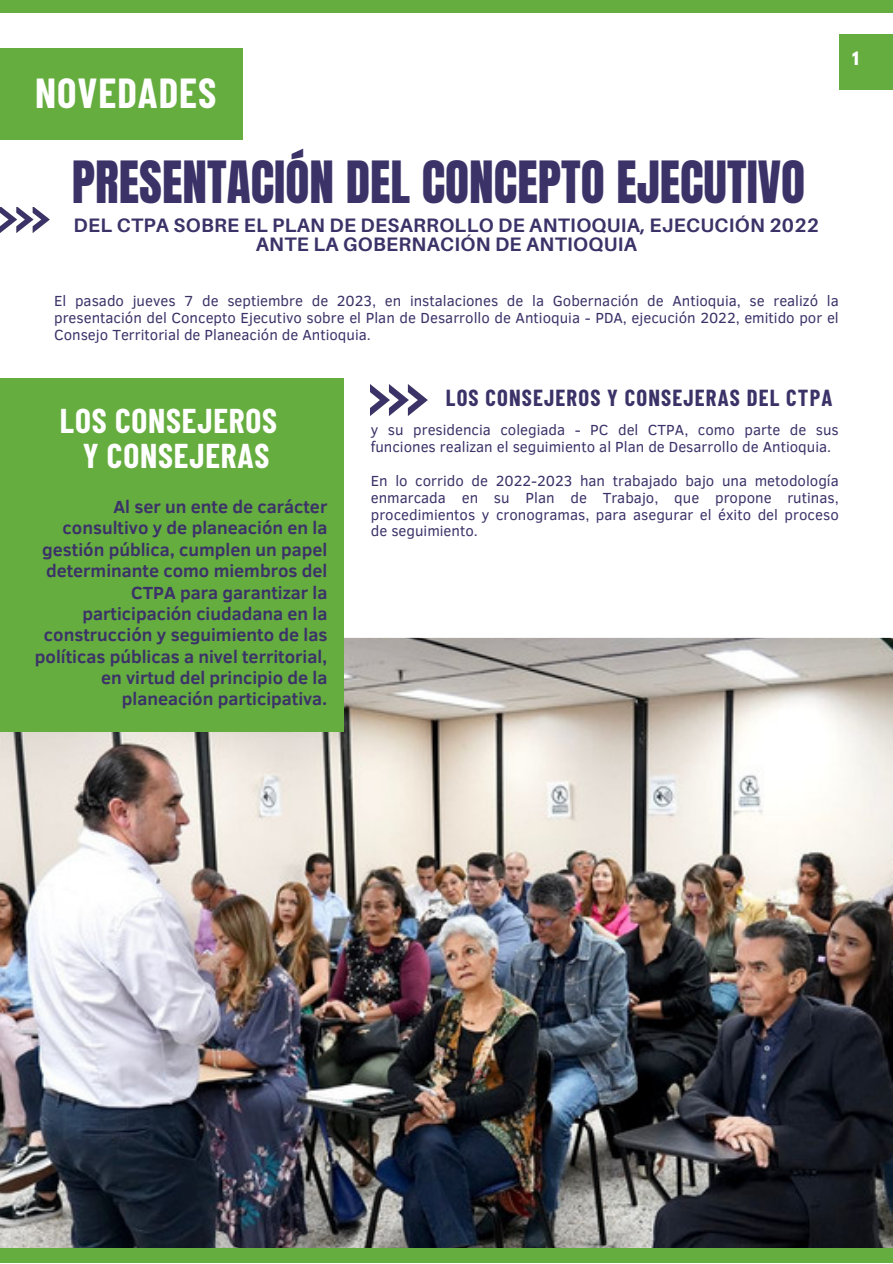
<style>
.page{position:relative;width:893px;height:1264px;background:#fff}
.page>*{position:absolute;margin:0;border:0;box-sizing:border-box;transform-origin:0 0}
.t1{font:49.5px "Anton";color:#3b3268}
.t2{font:700 40.95px "Barlow Condensed";letter-spacing:.025em;color:#fff}
.t3{font:700 33.6px/34.8px "Barlow Condensed";letter-spacing:.025em;color:#fff;text-align:center}
.t4{font:700 22.65px "Barlow Condensed";letter-spacing:.05em;color:#3b3268}
.t5{font:700 19.5px "Aileron";letter-spacing:.015em;color:#3b3268}
.t6{font:700 18px/21.3px "Clear Sans";color:#3b3268;text-align:right}
.t7{font:700 16.5px "League Spartan";color:#fff}
.t8{font:15px/16.8px "Clear Sans";color:#3b3268;text-align:justify}
</style>
<div class="page">
<img style="left:0;top:638px;width:892px;height:610px">
<div style="left:0;top:378px;width:344px;height:353px;background:#66ad40"></div>
<img style="left:0;top:207px;width:49px;height:26px">
<div style="left:0;top:0;width:892px;height:12px;background:#66ad40"></div>
<div style="left:0;top:1248px;width:892px;height:14px;background:#66ad40"></div>
<img style="left:371px;top:385px;width:56px;height:30px">
<div style="left:838px;top:34px;width:54px;height:55px;background:#66ad40"></div>
<div style="left:0;top:48px;width:243px;height:91px;background:#66ad40"></div>
<p class="t2" style="left:35px;top:67px;width:183px">NOVEDADES</p>
<p class="t1" style="left:72px;top:147px;width:734px">PRESENTACIÓN DEL CONCEPTO EJECUTIVO</p>
<p class="t5" style="left:74px;top:213px;width:747px">DEL CTPA SOBRE EL PLAN DE DESARROLLO DE ANTIOQUIA, EJECUCIÓN 2022</p>
<p class="t5" style="left:256px;top:232px;width:382px">ANTE LA GOBERNACIÓN DE ANTIOQUIA</p>
<p class="t7" style="left:852px;top:51px;width:8px">1</p>
<p class="t8" style="left:54px;top:291px;width:786px">El pasado jueves 7 de septiembre de 2023, en instalaciones de la Gobernación de Antioquia, se realizó la presentación del Concepto Ejecutivo sobre el Plan de Desarrollo de Antioquia - PDA, ejecución 2022, emitido por el Consejo Territorial de Planeación de Antioquia.</p>
<p class="t3" style="left:60px;top:402px;width:219px">LOS CONSEJEROS<br>Y CONSEJERAS</p>
<p class="t6" style="left:35px;top:495px;width:294px">Al ser un ente de carácter consultivo y de planeación en la gestión pública, cumplen un papel determinante como miembros del<br>CTPA para garantizar la participación ciudadana en la construcción y seguimiento de las políticas públicas a nivel territorial, en virtud del principio de la planeación participativa.</p>
<p class="t4" style="left:446px;top:383px;width:388px">LOS CONSEJEROS Y CONSEJERAS DEL CTPA</p>
<p class="t8" style="left:371px;top:421px;width:469px">y su presidencia colegiada - PC del CTPA, como parte de sus funciones realizan el seguimiento al Plan de Desarrollo de Antioquia.</p>
<p class="t8" style="left:371px;top:471px;width:469px">En lo corrido de 2022-2023 han trabajado bajo una metodología enmarcada en su Plan de Trabajo, que propone rutinas, procedimientos y cronogramas, para asegurar el éxito del proceso de seguimiento.</p>
</div>
